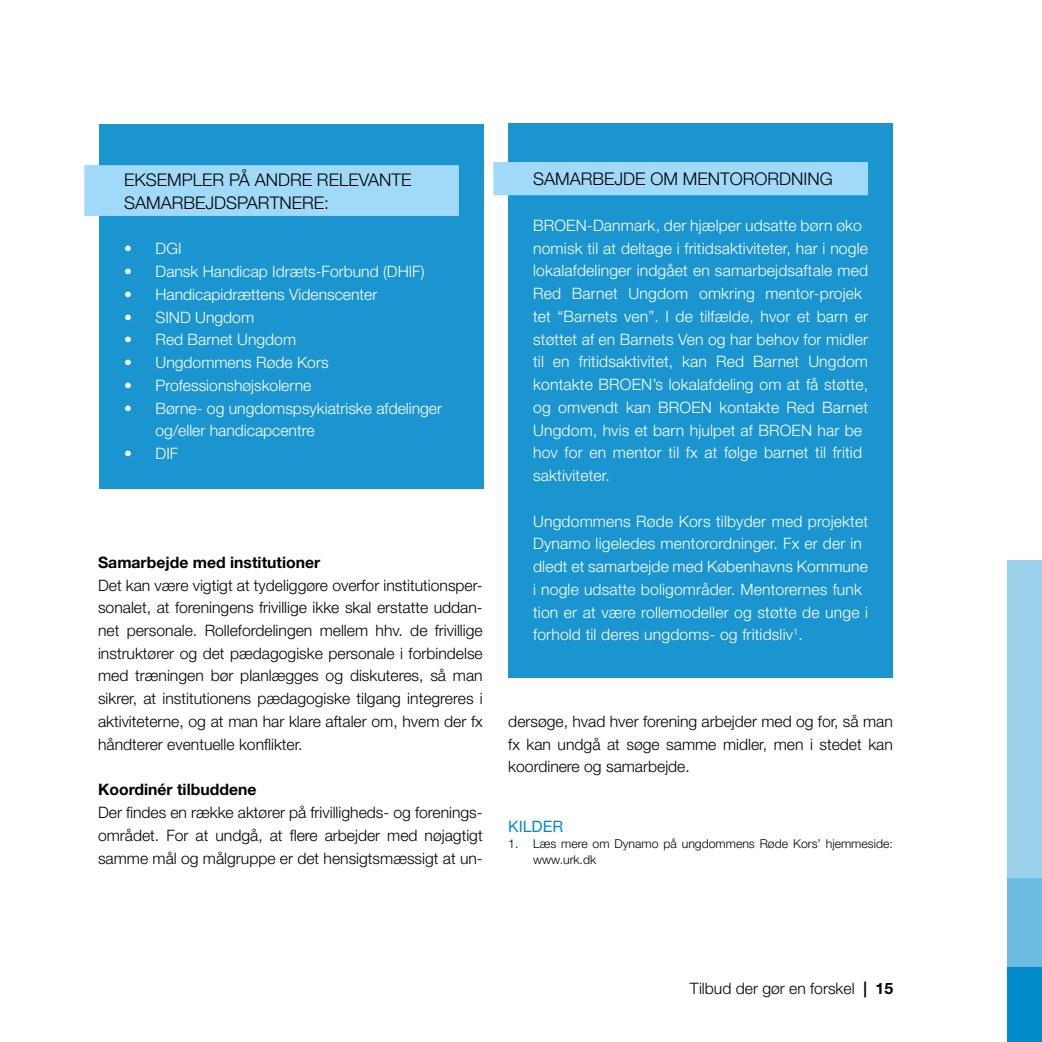
<style>
.page{position:relative;width:1042px;height:1042px;background:#fff}
.page>*{position:absolute;margin:0;border:0;box-sizing:border-box;transform-origin:0 0}
.t1{font:300 17.5px/22.8px "Helvetica Neue LT Std";color:#000}
.t2{font:300 15.75px/22.8px "Helvetica Neue LT Std";letter-spacing:.01em;color:#fff}
.t3{font:300 15.75px/22.8px "Helvetica Neue LT Std";color:#000;text-align:justify}
.t4{font:700 15.75px "Helvetica Neue LT Std";color:#000}
.t5{font:15.75px "Helvetica Neue LT Std";color:#008aca}
.t6{font:300 12.25px/15.8px "Helvetica Neue LT Std";color:#000}
.s1{font-weight:700}
</style>
<div class="page">
<div style="left:1007px;top:561px;width:35px;height:481px;background:#9ad0ea"></div>
<div style="left:1007px;top:878px;width:35px;height:89px;background:#6cbbe0"></div>
<div style="left:1007px;top:967px;width:35px;height:75px;background:#008aca"></div>
<div style="left:99px;top:124px;width:385px;height:364px;background:#1a95cf"></div>
<div style="left:84px;top:165px;width:375px;height:51px;background:#a1daf8"></div>
<div style="left:508px;top:123px;width:385px;height:554px;background:#1a95cf"></div>
<div style="left:493px;top:162px;width:375px;height:33px;background:#a1daf8"></div>
<p class="t1" style="left:124px;top:168px;width:289px">EKSEMPLER PÅ ANDRE RELEVANTE<br>SAMARBEJDSPARTNERE:</p>
<p class="t2" style="left:124px;top:237px;width:59px">• DGI</p>
<p class="t2" style="left:124px;top:260px;width:302px">• Dansk Handicap Idræts-Forbund (DHIF)</p>
<p class="t2" style="left:124px;top:283px;width:255px">• Handicapidrættens Videnscenter</p>
<p class="t2" style="left:124px;top:305px;width:132px">• SIND Ungdom</p>
<p class="t2" style="left:124px;top:328px;width:174px">• Red Barnet Ungdom</p>
<p class="t2" style="left:124px;top:351px;width:206px">• Ungdommens Røde Kors</p>
<p class="t2" style="left:124px;top:374px;width:189px">• Professionshøjskolerne</p>
<p class="t2" style="left:156px;top:396px;width:288px;text-indent:-32px">• Børne- og ungdomspsykiatriske afdelinger og/eller handicapcentre</p>
<p class="t2" style="left:124px;top:442px;width:56px">• DIF</p>
<p class="t4" style="left:98px;top:552px;width:224px">Samarbejde med institutioner</p>
<p class="t3" style="left:98px;top:573px;width:386px">Det kan være vigtigt at tydeliggøre overfor institutionsper&shy;sonalet, at foreningens frivillige ikke skal erstatte uddan&shy;net personale. Rollefordelingen mellem hhv. de frivillige instruktører og det pædagogiske personale i forbindelse med træningen bør planlægges og diskuteres, så man sikrer, at institutionens pædagogiske tilgang integreres i aktiviteterne, og at man har klare aftaler om, hvem der fx håndterer eventuelle konflikter.</p>
<p class="t4" style="left:98px;top:780px;width:160px">Koordinér tilbuddene</p>
<p class="t3" style="left:98px;top:800px;width:386px">Der findes en række aktører på frivilligheds- og forenings&shy;området. For at undgå, at flere arbejder med nøjagtigt samme mål og målgruppe er det hensigtsmæssigt at un-</p>
<p class="t1" style="left:533px;top:167px;width:301px">SAMARBEJDE OM MENTORORDNING</p>
<p class="t2" style="left:533px;top:213px;width:336px">BROEN-Danmark, der hjælper udsatte børn øko nomisk til at deltage i fritidsaktiviteter, har i nogle lokalafdelinger indgået en samarbejdsaftale med Red Barnet Ungdom omkring mentor-projek tet “Barnets ven”. I de tilfælde, hvor et barn er støttet af en Barnets Ven og har behov for midler til en fritidsaktivitet, kan Red Barnet Ungdom kontakte BROEN’s lokalafdeling om at få støtte, og omvendt kan BROEN kontakte Red Barnet Ungdom, hvis et barn hjulpet af BROEN har be hov for en mentor til fx at følge barnet til fritid saktiviteter.</p>
<p class="t2" style="left:533px;top:509px;width:336px">Ungdommens Røde Kors tilbyder med projektet Dynamo ligeledes mentorordninger. Fx er der in dledt et samarbejde med Københavns Kommune i nogle udsatte boligområder. Mentorernes funk tion er at være rollemodeller og støtte de unge i forhold til deres ungdoms- og fritidsliv<sup>1</sup> .</p>
<p class="t3" style="left:508px;top:709px;width:386px">dersøge, hvad hver forening arbejder med og for, så man fx kan undgå at søge samme midler, men i stedet kan koordinere og samarbejde.</p>
<p class="t5" style="left:508px;top:817px;width:56px">KILDER</p>
<p class="t6" style="left:533px;top:835px;width:361px;text-indent:-25px">1. Læs mere om Dynamo på ungdommens Røde Kors’ hjemmeside: www.urk.dk</p>
<p class="t3" style="left:690px;top:977px;width:205px">Tilbud der gør en forskel <span class="s1">| 15</span></p>
</div>
